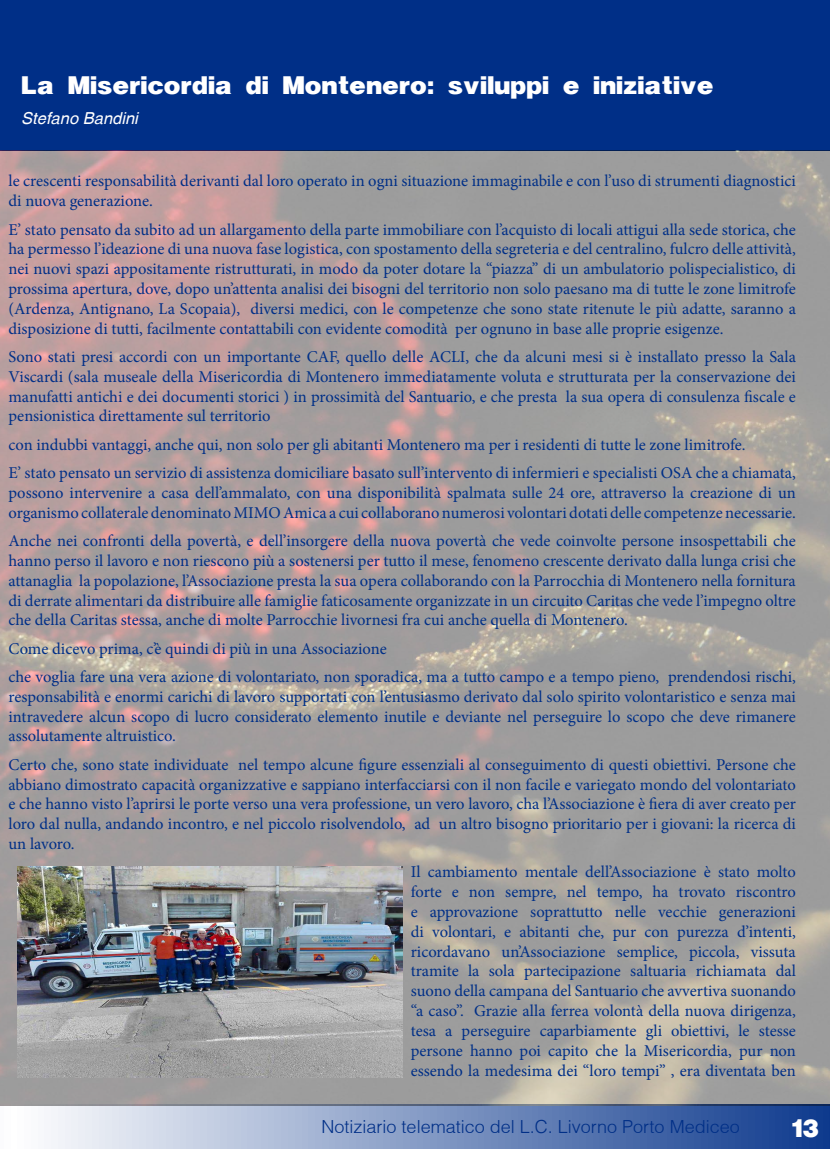
<style>
.page{position:relative;width:830px;height:1149px;background:#fff}
.page>*{position:absolute;margin:0;border:0;box-sizing:border-box;transform-origin:0 0}
.t1{font:27px "Helvetica Black cyr Bold";color:#fff}
.t2{font:300 18px "Helvetica";color:#002f87}
.t3{font:16.5px/19.8px "Minion Pro";color:#002f87;text-align:justify}
.t4{font:italic 16.5px "Helvetica cyr";color:#fff}
</style>
<div class="page">
<svg style="left:0;top:1104px;width:829px;height:44px;background:#869bc3"></svg>
<div style="left:0;top:0;width:829px;height:150px;background:#002f87"></div>
<img style="left:0;top:150px;width:829px;height:954px">
<img style="left:18px;top:866px;width:384px;height:210px">
<h1 class="t1" style="left:21px;top:71px;width:693px">La Misericordia di Montenero: sviluppi e iniziative</h1>
<p class="t4" style="left:21px;top:109px;width:118px">Stefano Bandini</p>
<p class="t3" style="left:9px;top:171px;width:788px">le crescenti responsabilità derivanti dal loro operato in ogni situazione immaginabile e con l’uso di strumenti diagnostici di nuova generazione.</p>
<p class="t3" style="left:9px;top:219px;width:788px">E’ stato pensato da subito ad un allargamento della parte immobiliare con l’acquisto di locali attigui alla sede storica, che ha permesso l’ideazione di una nuova fase logistica, con spostamento della segreteria e del centralino, fulcro delle attività, nei nuovi spazi appositamente ristrutturati, in modo da poter dotare la “piazza” di un ambulatorio polispecialistico, di prossima apertura, dove, dopo un’attenta analisi dei bisogni del territorio non solo paesano ma di tutte le zone limitrofe (Ardenza, Antignano, La Scopaia), diversi medici, con le competenze che sono state ritenute le più adatte, saranno a disposizione di tutti, facilmente contattabili con evidente comodità per ognuno in base alle proprie esigenze.</p>
<p class="t3" style="left:9px;top:347px;width:788px">Sono stati presi accordi con un importante CAF, quello delle ACLI, che da alcuni mesi si è installato presso la Sala Viscardi (sala museale della Misericordia di Montenero immediatamente voluta e strutturata per la conservazione dei manufatti antichi e dei documenti storici ) in prossimità del Santuario, e che presta la sua opera di consulenza fiscale e pensionistica direttamente sul territorio</p>
<p class="t3" style="left:9px;top:430px;width:788px;line-height:28.3px">con indubbi vantaggi, anche qui, non solo per gli abitanti Montenero ma per i residenti di tutte le zone limitrofe.<br>E’ stato pensato un servizio di assistenza domiciliare basato sull’intervento di infermieri e specialisti OSA che a chiamata,</p>
<p class="t3" style="left:9px;top:482px;width:788px">possono intervenire a casa dell’ammalato, con una disponibilità spalmata sulle 24 ore, attraverso la creazione di un organismo collaterale denominato MIMO Amica a cui collaborano numerosi volontari dotati delle competenze necessarie.</p>
<p class="t3" style="left:9px;top:531px;width:788px">Anche nei confronti della povertà, e dell’insorgere della nuova povertà che vede coinvolte persone insospettabili che hanno perso il lavoro e non riescono più a sostenersi per tutto il mese, fenomeno crescente derivato dalla lunga crisi che attanaglia la popolazione, l’Associazione presta la sua opera collaborando con la Parrocchia di Montenero nella fornitura di derrate alimentari da distribuire alle famiglie faticosamente organizzate in un circuito Caritas che vede l’impegno oltre che della Caritas stessa, anche di molte Parrocchie livornesi fra cui anche quella di Montenero.</p>
<p class="t3" style="left:9px;top:634px;width:788px;line-height:28.3px">Come dicevo prima, c’è quindi di più in una Associazione<br>che voglia fare una vera azione di volontariato, non sporadica, ma a tutto campo e a tempo pieno, prendendosi rischi,</p>
<p class="t3" style="left:9px;top:686px;width:788px">responsabilità e enormi carichi di lavoro supportati con l’entusiasmo derivato dal solo spirito volontaristico e senza mai intravedere alcun scopo di lucro considerato elemento inutile e deviante nel perseguire lo scopo che deve rimanere assolutamente altruistico.</p>
<p class="t3" style="left:9px;top:754px;width:788px">Certo che, sono state individuate nel tempo alcune figure essenziali al conseguimento di questi obiettivi. Persone che abbiano dimostrato capacità organizzative e sappiano interfacciarsi con il non facile e variegato mondo del volontariato e che hanno visto l’aprirsi le porte verso una vera professione, un vero lavoro, cha l’Associazione è fiera di aver creato per loro dal nulla, andando incontro, e nel piccolo risolvendolo, ad un altro bisogno prioritario per i giovani: la ricerca di un lavoro.</p>
<p class="t3" style="left:410px;top:862px;width:386px">Il cambiamento mentale dell’Associazione è stato molto forte e non sempre, nel tempo, ha trovato riscontro e approvazione soprattutto nelle vecchie generazioni di volontari, e abitanti che, pur con purezza d’intenti, ricordavano un’Associazione semplice, piccola, vissuta tramite la sola partecipazione saltuaria richiamata dal suono della campana del Santuario che avvertiva suonando “a caso”. Grazie alla ferrea volontà della nuova dirigenza, tesa a perseguire caparbiamente gli obiettivi, le stesse persone hanno poi capito che la Misericordia, pur non essendo la medesima dei “loro tempi” , era diventata ben</p>
<p class="t2" style="left:321px;top:1114px;width:419px">Notiziario telematico del L.C. Livorno Porto Mediceo</p>
<h1 class="t1" style="left:791px;top:1114px;width:29px">13</h1>
</div>
